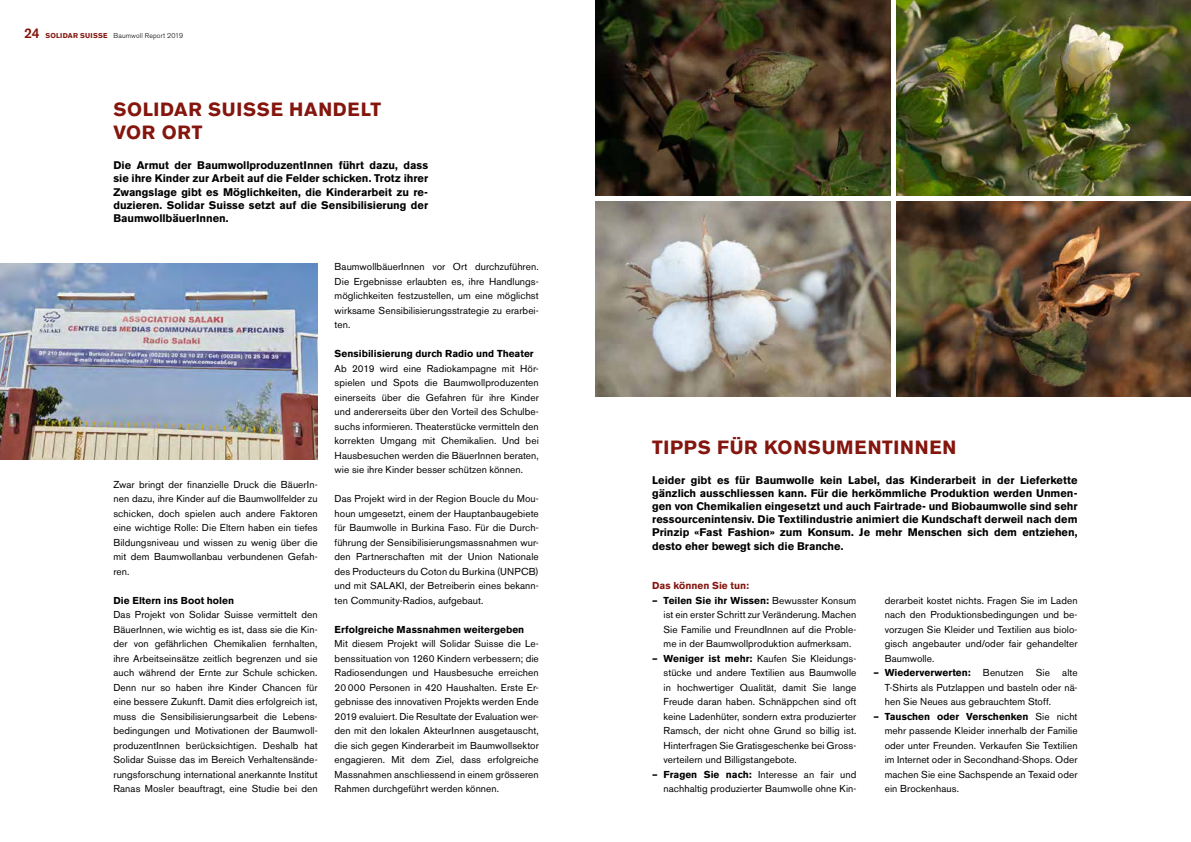
<style>
.page{position:relative;width:1191px;height:842px;background:#fff}
.page>*{position:absolute;margin:0;border:0;box-sizing:border-box;transform-origin:0 0}
.t1{font:700 19px/22.8px "Akzidenz Grotesk BE";letter-spacing:.035em;color:#84160e}
.t2{font:700 11px/13.2px "Akzidenz Grotesk BE";color:#000;text-align:justify}
.t3{font:10px/14.5px "Akzidenz Grotesk BE";letter-spacing:.01em;color:#000;text-align:justify}
.t4{font:700 10px "Akzidenz Grotesk BE";letter-spacing:.005em;color:#000}
.t5{font:700 10px "Akzidenz Grotesk BE";letter-spacing:.005em;color:#84160e}
.t6{font:300 7px "Akzidenz Grotesk BE";letter-spacing:.015em;color:#000}
.s1{font-weight:500;font-size:14px;color:#84160e}
.s2{font-weight:700;color:#84160e}
.s3{font-weight:700}
</style>
<div class="page">
<img style="left:0;top:264px;width:317px;height:195px">
<img style="left:896px;top:0;width:295px;height:196px">
<img style="left:595px;top:201px;width:295px;height:196px">
<img style="left:896px;top:201px;width:295px;height:196px">
<img style="left:595px;top:0;width:295px;height:196px">
<p class="t6" style="left:24px;top:32px;width:161px"><span class="s1">24</span> <span class="s2">SOLIDAR SUISSE</span> Baumwoll Report 2019</p>
<h1 class="t1" style="left:113px;top:98px;width:269px">SOLIDAR SUISSE HANDELT<br>VOR ORT</h1>
<p class="t2" style="left:113px;top:159px;width:316px">Die Armut der BaumwollproduzentInnen führt dazu, dass sie ihre Kinder zur Arbeit auf die Felder schicken. Trotz ihrer Zwangslage gibt es Möglichkeiten, die Kinderarbeit zu re&shy;duzieren. Solidar Suisse setzt auf die Sensibilisierung der BaumwollbäuerInnen.</p>
<p class="t3" style="left:113px;top:477px;width:206px">Zwar bringt der finanzielle Druck die BäuerIn&shy;nen dazu, ihre Kinder auf die Baumwollfelder zu schicken, doch spielen auch andere Faktoren eine wichtige Rolle: Die Eltern haben ein tiefes Bildungsniveau und wissen zu wenig über die mit dem Baumwollanbau verbundenen Gefah&shy;ren.</p>
<p class="t4" style="left:113px;top:594px;width:122px">Die Eltern ins Boot holen</p>
<p class="t3" style="left:113px;top:608px;width:206px">Das Projekt von Solidar Suisse vermittelt den BäuerInnen, wie wichtig es ist, dass sie die Kin&shy;der von gefährlichen Chemikalien fernhalten, ihre Arbeitseinsätze zeitlich begrenzen und sie auch während der Ernte zur Schule schicken.<br>Denn nur so haben ihre Kinder Chancen für eine bessere Zukunft. Damit dies erfolgreich ist, muss die Sensibilisierungsarbeit die Lebens&shy;bedingungen und Motivationen der Baumwoll&shy;produzentInnen berücksichtigen. Deshalb hat Solidar Suisse das im Bereich Verhaltensände&shy;rungsforschung international anerkannte Institut Ranas Mosler beauftragt, eine Studie bei den</p>
<p class="t3" style="left:334px;top:260px;width:206px">BaumwollbäuerInnen vor Ort durchzuführen.<br>Die Ergebnisse erlaubten es, ihre Handlungs&shy;möglichkeiten festzustellen, um eine möglichst wirksame Sensibilisierungsstrategie zu erarbei&shy;ten.</p>
<p class="t4" style="left:334px;top:348px;width:201px">Sensibilisierung durch Radio und Theater</p>
<p class="t3" style="left:334px;top:361px;width:206px">Ab 2019 wird eine Radiokampagne mit Hör&shy;spielen und Spots die Baumwollproduzenten einerseits über die Gefahren für ihre Kinder und andererseits über den Vorteil des Schulbe&shy;suchs informieren. Theaterstücke vermitteln den korrekten Umgang mit Chemikalien. Und bei Hausbesuchen werden die BäuerInnen beraten, wie sie ihre Kinder besser schützen können.</p>
<p class="t3" style="left:334px;top:492px;width:206px">Das Projekt wird in der Region Boucle du Mou&shy;houn umgesetzt, einem der Hauptanbaugebiete für Baumwolle in Burkina Faso. Für die Durch&shy;führung der Sensibilisierungsmassnahmen wur&shy;den Partnerschaften mit der Union Nationale des Producteurs du Coton du Burkina (UNPCB) und mit SALAKI, der Betreiberin eines bekann&shy;ten Community-Radios, aufgebaut.</p>
<p class="t4" style="left:334px;top:623px;width:191px">Erfolgreiche Massnahmen weitergeben</p>
<p class="t3" style="left:334px;top:637px;width:206px">Mit diesem Projekt will Solidar Suisse die Le&shy;benssituation von 1260 Kindern verbessern; die Radiosendungen und Hausbesuche erreichen 20 000 Personen in 420 Haushalten. Erste Er&shy;gebnisse des innovativen Projekts werden Ende 2019 evaluiert. Die Resultate der Evaluation wer&shy;den mit den lokalen AkteurInnen ausgetauscht, die sich gegen Kinderarbeit im Baumwollsektor engagieren. Mit dem Ziel, dass erfolgreiche Massnahmen anschliessend in einem grösseren Rahmen durchgeführt werden können.</p>
<h1 class="t1" style="left:652px;top:436px;width:306px">TIPPS FÜR KONSUMENTINNEN</h1>
<p class="t2" style="left:652px;top:473px;width:427px">Leider gibt es für Baumwolle kein Label, das Kinderarbeit in der Lieferkette gänzlich ausschliessen kann. Für die herkömmliche Produktion werden Unmen&shy;gen von Chemikalien eingesetzt und auch Fairtrade- und Biobaumwolle sind sehr ressourcenintensiv. Die Textilindustrie animiert die Kundschaft derweil nach dem Prinzip «Fast Fashion» zum Konsum. Je mehr Menschen sich dem entziehen, desto eher bewegt sich die Branche.</p>
<p class="t5" style="left:652px;top:580px;width:98px">Das können Sie tun:</p>
<p class="t3" style="left:663px;top:593px;width:194px;text-indent:-11px"><span class="s3">– Teilen Sie ihr Wissen:</span> Bewusster Konsum ist ein erster Schritt zur Veränderung. Machen Sie Familie und FreundInnen auf die Proble&shy;me in der Baumwollproduktion aufmerksam.</p>
<p class="t3" style="left:663px;top:651px;width:194px;text-indent:-11px"><span class="s3">– Weniger ist mehr:</span> Kaufen Sie Kleidungs&shy;stücke und andere Textilien aus Baumwolle in hochwertiger Qualität, damit Sie lange Freude daran haben. Schnäppchen sind oft keine Ladenhüter, sondern extra produzierter Ramsch, der nicht ohne Grund so billig ist.<br>Hinterfragen Sie Gratisgeschenke bei Gross&shy;verteilern und Billigstangebote.</p>
<p class="t3" style="left:652px;top:767px;width:206px;text-align:right"><span class="s3">– Fragen Sie nach:</span> Interesse an fair und nachhaltig produzierter Baumwolle ohne Kin-</p>
<p class="t3" style="left:884px;top:593px;width:194px">derarbeit kostet nichts. Fragen Sie im Laden nach den Produktionsbedingungen und be&shy;vorzugen Sie Kleider und Textilien aus biolo&shy;gisch angebauter und/oder fair gehandelter Baumwolle.</p>
<p class="t3" style="left:884px;top:666px;width:194px;text-indent:-11px"><span class="s3">– Wiederverwerten:</span> Benutzen Sie alte T-Shirts als Putzlappen und basteln oder nä&shy;hen Sie Neues aus gebrauchtem Stoff.</p>
<p class="t3" style="left:884px;top:709px;width:194px;text-indent:-11px"><span class="s3">– Tauschen oder Verschenken</span> Sie nicht mehr passende Kleider innerhalb der Familie oder unter Freunden. Verkaufen Sie Textilien im Internet oder in Secondhand-Shops. Oder machen Sie eine Sachspende an Texaid oder ein Brockenhaus.</p>
</div>
